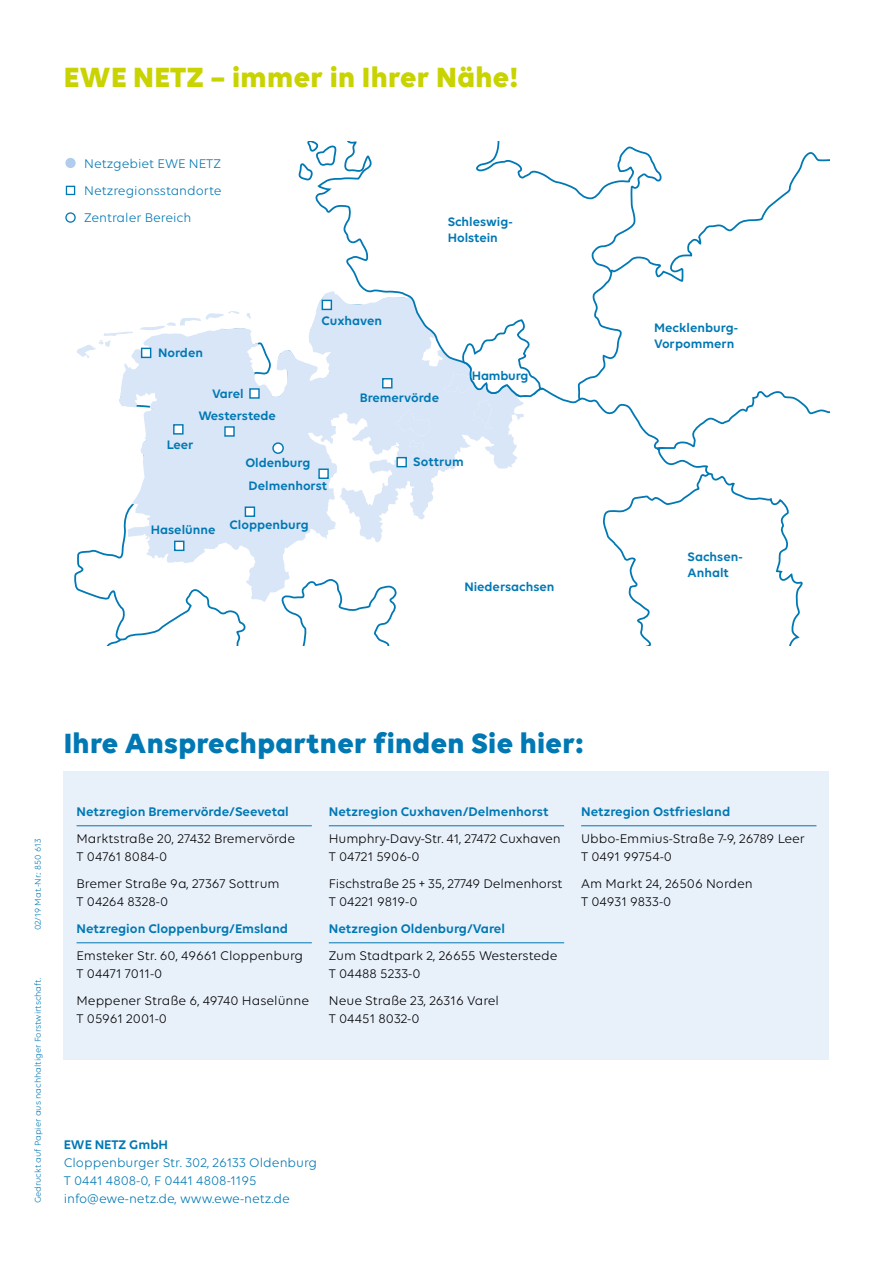
<style>
.page{position:relative;width:893px;height:1263px;background:#fff}
.page>*{position:absolute;margin:0;border:0;box-sizing:border-box;transform-origin:0 0}
.t1{font:700 30px "Volte";letter-spacing:.01em;color:#0078b4}
.t2{font:700 30px "Volte";letter-spacing:.01em;color:#c8d300}
.t3{font:13.5px/18px "Volte";color:#000}
.t4{font:600 13.5px "Volte";color:#0078b4}
.t5{font:13.5px/18px "Volte";color:#0078b4}
.t6{font:600 13.2px/15.9px "Volte";color:#0078b4}
.t7{font:9px "Volte";color:#0078b4}
</style>
<div class="page">
<div style="left:64px;top:771px;width:765px;height:288px;background:#e8f0fa"></div>
<svg style="left:663px;top:152px;width:166px;height:130px"></svg>
<svg style="left:655px;top:391px;width:174px;height:254px"></svg>
<svg style="left:119px;top:314px;width:393px;height:264px;fill:#d9e6f7"></svg>
<svg style="left:396px;top:466px;width:39px;height:4px"></svg>
<svg style="left:278px;top:141px;width:385px;height:325px"></svg>
<svg style="left:139px;top:311px;width:101px;height:20px"></svg>
<svg style="left:247px;top:313px;width:4px;height:6px"></svg>
<svg style="left:77px;top:332px;width:56px;height:26px"></svg>
<svg style="left:444px;top:318px;width:99px;height:111px"></svg>
<svg style="left:74px;top:578px;width:323px;height:67px"></svg>
<svg style="left:273px;top:443px;width:10px;height:10px"></svg>
<div style="left:272px;top:442px;width:12px;height:12px;border:1px solid #0078b4;border-radius:50%"></div>
<svg style="left:66px;top:213px;width:9px;height:9px"></svg>
<div style="left:65px;top:212px;width:11px;height:11px;border:1px solid #0078b4;border-radius:50%"></div>
<div style="left:65px;top:158px;width:11px;height:10px;background:#b0cded;border-radius:50%"></div>
<div style="left:142px;top:348px;width:9px;height:9px;background:#fff"></div>
<div style="left:141px;top:348px;width:10px;height:10px;border:1px solid #0078b4"></div>
<div style="left:250px;top:389px;width:9px;height:9px;background:#fff"></div>
<div style="left:249px;top:388px;width:11px;height:11px;border:1px solid #0078b4"></div>
<div style="left:319px;top:469px;width:9px;height:9px;background:#fff"></div>
<div style="left:318px;top:468px;width:11px;height:11px;border:1px solid #0078b4"></div>
<div style="left:397px;top:458px;width:9px;height:9px;background:#fff"></div>
<div style="left:396px;top:457px;width:11px;height:10px;border:1px solid #0078b4"></div>
<div style="left:383px;top:379px;width:9px;height:9px;background:#fff"></div>
<div style="left:382px;top:378px;width:11px;height:10px;border:1px solid #0078b4"></div>
<div style="left:66px;top:186px;width:9px;height:9px;border:1px solid #0078b4"></div>
<div style="left:322px;top:300px;width:9px;height:9px;background:#fff"></div>
<div style="left:322px;top:300px;width:10px;height:10px;border:1px solid #0078b4"></div>
<div style="left:245px;top:507px;width:9px;height:9px;background:#fff"></div>
<div style="left:245px;top:506px;width:10px;height:11px;border:1px solid #0078b4"></div>
<div style="left:175px;top:541px;width:9px;height:9px;background:#fff"></div>
<div style="left:174px;top:541px;width:10px;height:10px;border:1px solid #0078b4"></div>
<div style="left:225px;top:427px;width:9px;height:9px;background:#fff"></div>
<div style="left:224px;top:426px;width:11px;height:11px;border:1px solid #0078b4"></div>
<div style="left:174px;top:425px;width:9px;height:9px;background:#fff"></div>
<div style="left:173px;top:424px;width:11px;height:11px;border:1px solid #0078b4"></div>
<hr style="left:77px;top:825px;width:235px;height:1px;background:#0078b4">
<hr style="left:77px;top:942px;width:235px;height:1px;background:#0078b4">
<hr style="left:329px;top:825px;width:235px;height:1px;background:#0078b4">
<hr style="left:329px;top:942px;width:235px;height:1px;background:#0078b4">
<hr style="left:581px;top:825px;width:235px;height:1px;background:#0078b4">
<h1 class="t2" style="left:64px;top:59px;width:456px">EWE NETZ – immer in Ihrer Nähe!</h1>
<p class="t5" style="left:84px;top:150px;width:139px;line-height:27px;text-align:justify">Netzgebiet EWE NETZ Netzregionsstandorte Zentraler Bereich</p>
<p class="t6" style="left:321px;top:313px;width:62px">Cuxhaven</p>
<p class="t6" style="left:448px;top:213px;width:67px">Schleswig-<br>Holstein</p>
<p class="t6" style="left:158px;top:345px;width:46px">Norden</p>
<p class="t6" style="left:198px;top:382px;width:79px;line-height:22px;text-indent:14px">Varel<br>Westerstede</p>
<p class="t6" style="left:360px;top:390px;width:81px">Bremervörde</p>
<p class="t6" style="left:245px;top:454px;width:67px">Oldenburg</p>
<p class="t6" style="left:167px;top:437px;width:28px">Leer</p>
<p class="t6" style="left:413px;top:453px;width:52px">Sottrum</p>
<p class="t6" style="left:249px;top:477px;width:80px">Delmenhorst</p>
<p class="t6" style="left:472px;top:367px;width:58px">Hamburg</p>
<p class="t6" style="left:151px;top:522px;width:66px">Haselünne</p>
<p class="t6" style="left:229px;top:516px;width:81px">Cloppenburg</p>
<p class="t6" style="left:464px;top:579px;width:92px">Niedersachsen</p>
<p class="t6" style="left:654px;top:320px;width:85px">Mecklenburg-<br>Vorpommern</p>
<p class="t6" style="left:687px;top:549px;width:57px">Sachsen-<br>Anhalt</p>
<p class="t7" style="left:33px;top:930px;width:93px;rotate:-90deg">02/19 Mat.-Nr.: 850 613</p>
<p class="t7" style="left:33px;top:1203px;width:227px;rotate:-90deg">Gedruckt auf Papier aus nachhaltiger Forstwirtschaft.</p>
<h1 class="t1" style="left:64px;top:725px;width:521px">Ihre Ansprechpartner finden Sie hier:</h1>
<p class="t4" style="left:77px;top:804px;width:214px">Netzregion Bremervörde/Seevetal</p>
<p class="t3" style="left:77px;top:830px;width:220px">Marktstraße 20, 27432 Bremervörde<br>T 04761 8084-0</p>
<p class="t3" style="left:77px;top:875px;width:205px">Bremer Straße 9a, 27367 Sottrum<br>T 04264 8328-0</p>
<p class="t4" style="left:77px;top:921px;width:213px">Netzregion Cloppenburg/Emsland</p>
<p class="t3" style="left:77px;top:947px;width:228px">Emsteker Str. 60, 49661 Cloppenburg<br>T 04471 7011-0</p>
<p class="t3" style="left:77px;top:992px;width:234px">Meppener Straße 6, 49740 Haselünne<br>T 05961 2001-0</p>
<p class="t4" style="left:329px;top:804px;width:221px">Netzregion Cuxhaven/Delmenhorst</p>
<p class="t3" style="left:329px;top:830px;width:233px">Humphry-Davy-Str. 41, 27472 Cuxhaven<br>T 04721 5906-0</p>
<p class="t3" style="left:329px;top:875px;width:235px">Fischstraße 25 + 35, 27749 Delmenhorst<br>T 04221 9819-0</p>
<p class="t4" style="left:329px;top:921px;width:178px">Netzregion Oldenburg/Varel</p>
<p class="t3" style="left:329px;top:947px;width:230px">Zum Stadtpark 2, 26655 Westerstede<br>T 04488 5233-0</p>
<p class="t3" style="left:329px;top:992px;width:172px">Neue Straße 23, 26316 Varel<br>T 04451 8032-0</p>
<p class="t4" style="left:581px;top:804px;width:151px">Netzregion Ostfriesland</p>
<p class="t3" style="left:581px;top:830px;width:225px">Ubbo-Emmius-Straße 7-9, 26789 Leer<br>T 0491 99754-0</p>
<p class="t3" style="left:581px;top:875px;width:173px">Am Markt 24, 26506 Norden<br>T 04931 9833-0</p>
<p class="t4" style="left:64px;top:1137px;width:106px">EWE NETZ GmbH</p>
<p class="t5" style="left:64px;top:1154px;width:255px">Cloppenburger Str. 302, 26133 Oldenburg<br>T 0441 4808-0, F 0441 4808-1195 info@ewe-netz.de, www.ewe-netz.de</p>
</div>
